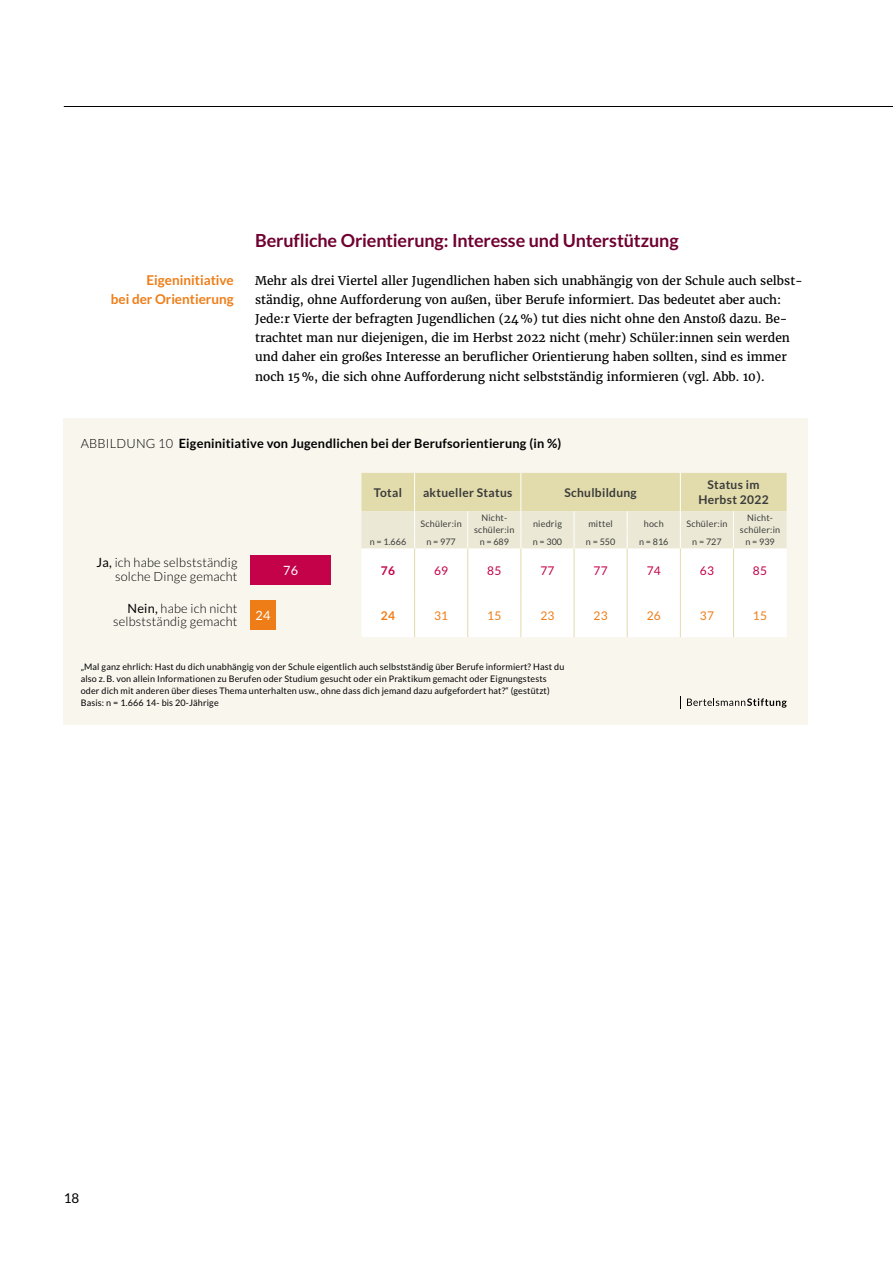
<style>
.page{position:relative;width:893px;height:1263px;background:#fff}
.page>*{position:absolute;margin:0;border:0;box-sizing:border-box;transform-origin:0 0}
.t1{font:700 18px "Lato";letter-spacing:-.01em;color:#700130}
.t2{font:700 13.5px/19.2px "Lato";color:#ef7d17;text-align:right}
.t3{font:13.5px "Lato";color:#000}
.t4{font:300 12.75px/13.5px "Lato";letter-spacing:.015em;color:#000;text-align:right}
.t5{font:700 12.75px "Lato";letter-spacing:.015em;color:#000}
.t6{font:12.75px "Lato";color:#fff}
.t7{font:12px/19.2px "Merriweather";color:#000}
.t8{font:700 12px/15px "Lato";letter-spacing:.025em;color:#3a3b3b;text-align:center}
.t9{font:12px "Lato";letter-spacing:.025em;color:#c30249}
.t10{font:12px "Lato";letter-spacing:.025em;color:#ef7d17}
.t11{font:700 12px "Lato";color:#c30249}
.t12{font:700 12px "Lato";color:#ef7d17}
.t13{font:9px/12px "Lato";letter-spacing:.015em;color:#000}
.t14{font:9px/12px "Lato";letter-spacing:.025em;color:#3a3b3b;text-align:center}
.s1{font-weight:300}
.s2{font-weight:400}
</style>
<div class="page">
<hr style="left:64px;top:106px;width:829px;height:1px;background:#000">
<div style="left:64px;top:419px;width:744px;height:306px;background:#f9f6ee"></div>
<div style="left:250px;top:600px;width:26px;height:29px;background:#ef7d17"></div>
<div style="left:250px;top:555px;width:81px;height:30px;background:#c30249"></div>
<svg style="left:687px;top:698px;width:100px;height:10px"></svg>
<svg style="left:680px;top:696px;width:1px;height:13px"></svg>
<svg style="left:361px;top:473px;width:426px;height:164px"></svg>
<hr style="left:414px;top:548px;width:1px;height:44px;background:#e2dbab">
<hr style="left:467px;top:548px;width:1px;height:44px;background:#e2dbab">
<hr style="left:520px;top:548px;width:1px;height:44px;background:#e2dbab">
<hr style="left:574px;top:548px;width:1px;height:44px;background:#e2dbab">
<hr style="left:627px;top:548px;width:1px;height:44px;background:#e2dbab">
<hr style="left:680px;top:548px;width:1px;height:44px;background:#e2dbab">
<hr style="left:733px;top:548px;width:1px;height:44px;background:#e2dbab">
<hr style="left:414px;top:592px;width:1px;height:45px;background:#e2dbab">
<hr style="left:467px;top:592px;width:1px;height:45px;background:#e2dbab">
<hr style="left:520px;top:592px;width:1px;height:45px;background:#e2dbab">
<hr style="left:574px;top:592px;width:1px;height:45px;background:#e2dbab">
<hr style="left:627px;top:592px;width:1px;height:45px;background:#e2dbab">
<hr style="left:680px;top:592px;width:1px;height:45px;background:#e2dbab">
<hr style="left:733px;top:592px;width:1px;height:45px;background:#e2dbab">
<p class="t2" style="left:111px;top:270px;width:125px">Eigeninitiative<br>bei der Orientierung</p>
<h1 class="t1" style="left:255px;top:230px;width:425px">Berufliche Orientierung: Interesse und Unterstützung</h1>
<p class="t7" style="left:255px;top:271px;width:549px">Mehr als drei Viertel aller Jugendlichen haben sich unabhängig von der Schule auch selbst&shy;ständig, ohne Aufforderung von außen, über Berufe informiert. Das bedeutet aber auch:<br>Jede:r Vierte der befragten Jugendlichen (24%) tut dies nicht ohne den Anstoß dazu. Be&shy;trachtet man nur diejenigen, die im Herbst 2022 nicht (mehr) Schüler:innen sein werden und daher ein großes Interesse an beruflicher Orientierung haben sollten, sind es immer noch 15%, die sich ohne Aufforderung nicht selbstständig informieren (vgl. Abb. 10).</p>
<p class="t5" style="left:81px;top:436px;width:482px"><span class="s1">ABBILDUNG 10</span> Eigeninitiative von Jugendlichen bei der Berufsorientierung (in %)</p>
<p class="t4" style="left:97px;top:556px;width:142px"><span class="s2">Ja,</span> ich habe selbstständig solche Dinge gemacht</p>
<p class="t4" style="left:113px;top:602px;width:126px"><span class="s2">Nein,</span> habe ich nicht selbstständig gemacht</p>
<p class="t6" style="left:283px;top:563px;width:16px">76</p>
<p class="t6" style="left:255px;top:608px;width:16px">24</p>
<p class="t8" style="left:374px;top:485px;width:30px">Total</p>
<p class="t8" style="left:423px;top:485px;width:91px">aktueller Status</p>
<p class="t8" style="left:564px;top:485px;width:74px">Schulbildung</p>
<p class="t8" style="left:698px;top:477px;width:72px">Status im<br>Herbst 2022</p>
<p class="t14" style="left:421px;top:517px;width:43px">Schüler:in</p>
<p class="t14" style="left:474px;top:511px;width:42px">Nicht&shy;schüler:in</p>
<p class="t14" style="left:533px;top:517px;width:30px">niedrig</p>
<p class="t14" style="left:588px;top:517px;width:26px">mittel</p>
<p class="t14" style="left:644px;top:517px;width:21px">hoch</p>
<p class="t14" style="left:686px;top:517px;width:43px">Schüler:in</p>
<p class="t14" style="left:740px;top:511px;width:42px">Nicht&shy;schüler:in</p>
<p class="t14" style="left:370px;top:536px;width:38px">n = 1.666</p>
<p class="t14" style="left:426px;top:536px;width:31px">n = 977</p>
<p class="t14" style="left:480px;top:536px;width:31px">n = 689</p>
<p class="t14" style="left:533px;top:536px;width:31px">n = 300</p>
<p class="t14" style="left:586px;top:536px;width:31px">n = 550</p>
<p class="t14" style="left:639px;top:536px;width:31px">n = 816</p>
<p class="t14" style="left:692px;top:536px;width:31px">n = 727</p>
<p class="t14" style="left:745px;top:536px;width:31px">n = 939</p>
<p class="t11" style="left:381px;top:564px;width:16px">76</p>
<p class="t9" style="left:434px;top:564px;width:16px">69</p>
<p class="t9" style="left:487px;top:564px;width:16px">85</p>
<p class="t9" style="left:540px;top:564px;width:16px">77</p>
<p class="t9" style="left:593px;top:564px;width:16px">77</p>
<p class="t9" style="left:647px;top:564px;width:16px">74</p>
<p class="t9" style="left:700px;top:564px;width:16px">63</p>
<p class="t9" style="left:753px;top:564px;width:16px">85</p>
<p class="t12" style="left:381px;top:608px;width:16px">24</p>
<p class="t10" style="left:434px;top:609px;width:16px">31</p>
<p class="t10" style="left:487px;top:609px;width:16px">15</p>
<p class="t10" style="left:540px;top:609px;width:16px">23</p>
<p class="t10" style="left:593px;top:609px;width:16px">23</p>
<p class="t10" style="left:647px;top:609px;width:16px">26</p>
<p class="t10" style="left:700px;top:609px;width:16px">37</p>
<p class="t10" style="left:753px;top:609px;width:16px">15</p>
<p class="t13" style="left:81px;top:660px;width:485px">„Mal ganz ehrlich: Hast du dich unabhängig von der Schule eigentlich auch selbstständig über Berufe informiert? Hast du also z.B. von allein Informationen zu Berufen oder Studium gesucht oder ein Praktikum gemacht oder Eignungstests oder dich mit anderen über dieses Thema unterhalten usw., ohne dass dich jemand dazu aufgefordert hat?“ (gestützt)<br>Basis: n = 1.666 14- bis 20-Jährige</p>
<p class="t3" style="left:64px;top:1191px;width:17px">18</p>
</div>
